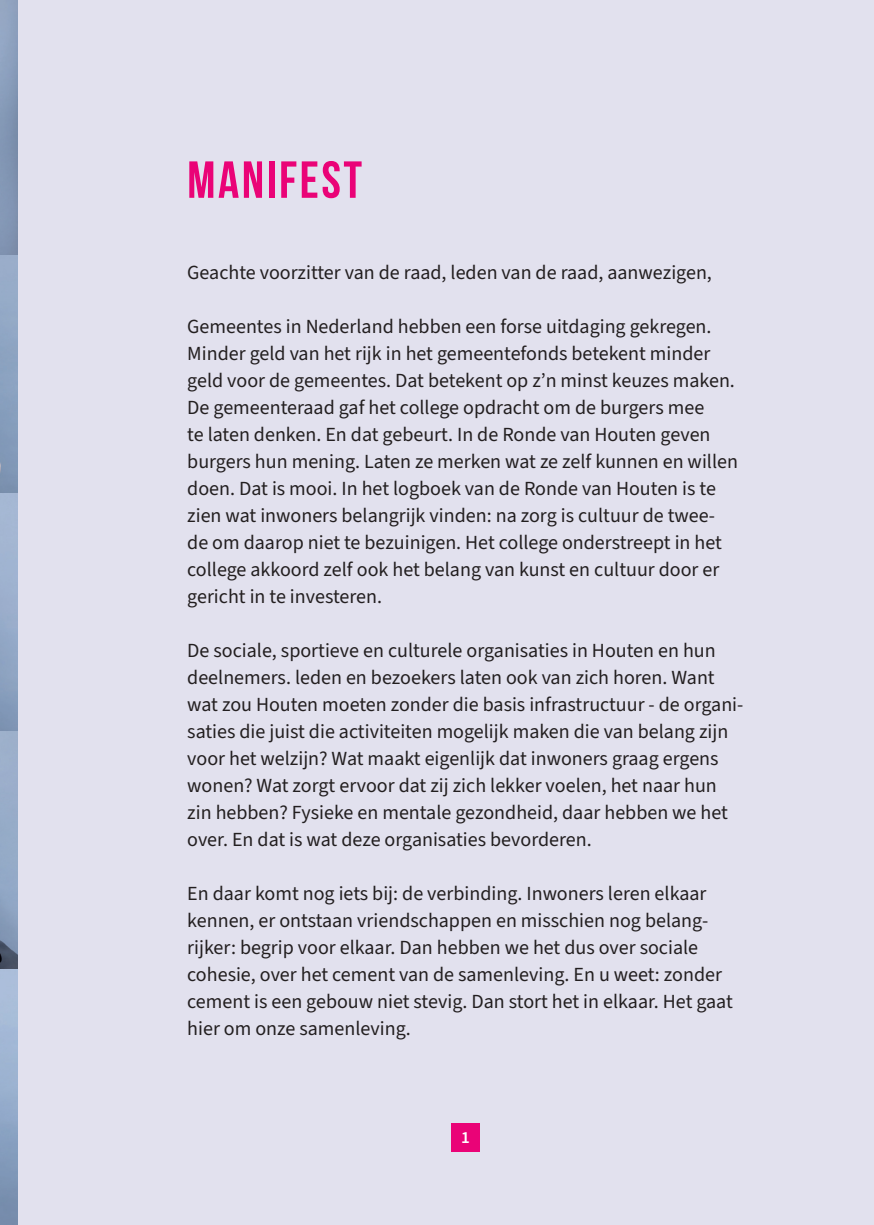
<style>
.page{position:relative;width:874px;height:1225px;background:#fff}
.page>*{position:absolute;margin:0;border:0;box-sizing:border-box;transform-origin:0 0}
.t1{font:700 52px "Bebas Neue";letter-spacing:.05em;color:#ea0377}
.t2{font:20px/27px "Source Sans 3";color:#231f20}
.t3{font:600 17px "Source Sans 3";color:#fff}
</style>
<div class="page">
<div style="left:17px;top:0;width:856px;height:1225px;background:#e2e1ee"></div>
<img style="left:0;top:0;width:17px;height:1225px">
<div style="left:451px;top:1123px;width:28px;height:28px;background:#ea0377"></div>
<h1 class="t1" style="left:187px;top:151px;width:176px">MANIFEST</h1>
<p class="t2" style="left:187px;top:259px;width:526px">Geachte voorzitter van de raad, leden van de raad, aanwezigen,</p>
<p class="t2" style="left:187px;top:313px;width:552px">Gemeentes in Nederland hebben een forse uitdaging gekregen.<br>Minder geld van het rijk in het gemeentefonds betekent minder geld voor de gemeentes. Dat betekent op z’n minst keuzes maken.<br>De gemeenteraad gaf het college opdracht om de burgers mee<br>te laten denken. En dat gebeurt. In de Ronde van Houten geven burgers hun mening. Laten ze merken wat ze zelf kunnen en willen doen. Dat is mooi. In het logboek van de Ronde van Houten is te zien wat inwoners belangrijk vinden: na zorg is cultuur de twee&shy;de om daarop niet te bezuinigen. Het college onderstreept in het college akkoord zelf ook het belang van kunst en cultuur door er gericht in te investeren.</p>
<p class="t2" style="left:187px;top:637px;width:557px">De sociale, sportieve en culturele organisaties in Houten en hun deelnemers. leden en bezoekers laten ook van zich horen. Want wat zou Houten moeten zonder die basis infrastructuur - de organi&shy;saties die juist die activiteiten mogelijk maken die van belang zijn voor het welzijn? Wat maakt eigenlijk dat inwoners graag ergens wonen? Wat zorgt ervoor dat zij zich lekker voelen, het naar hun zin hebben? Fysieke en mentale gezondheid, daar hebben we het over. En dat is wat deze organisaties bevorderen.</p>
<p class="t2" style="left:187px;top:880px;width:547px">En daar komt nog iets bij: de verbinding. Inwoners leren elkaar kennen, er ontstaan vriendschappen en misschien nog belang&shy;rijker: begrip voor elkaar. Dan hebben we het dus over sociale cohesie, over het cement van de samenleving. En u weet: zonder cement is een gebouw niet stevig. Dan stort het in elkaar. Het gaat hier om onze samenleving.</p>
<p class="t3" style="left:461px;top:1126px;width:10px">1</p>
</div>
